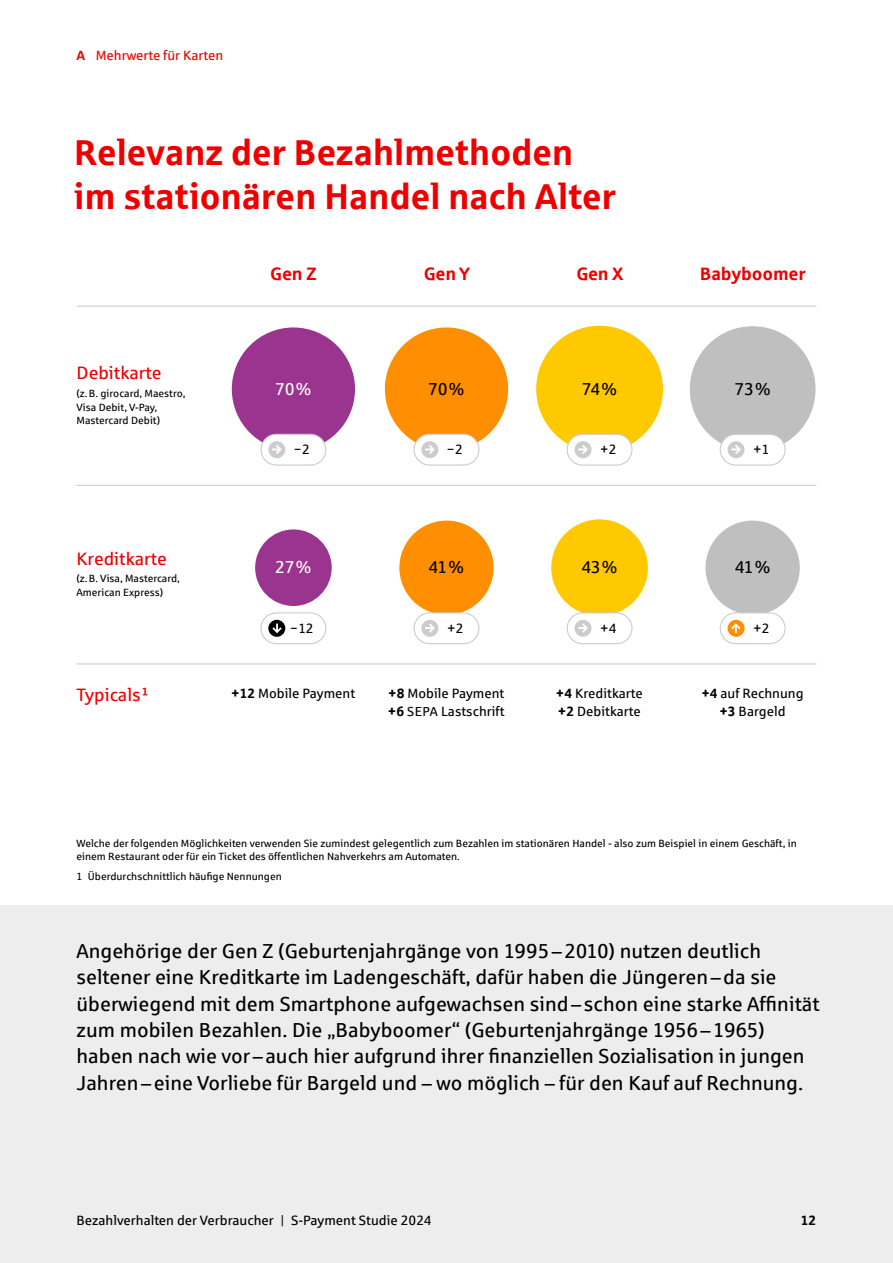
<style>
.page{position:relative;width:893px;height:1263px;background:#fff}
.page>*{position:absolute;margin:0;border:0;box-sizing:border-box;transform-origin:0 0}
.t1{font:700 36px/43.2px "Sparkasse Rg";letter-spacing:-.01em;color:#e00}
.t2{font:20.25px/26.4px "Sparkasse Rg";color:#000}
.t3{font:18px "Sparkasse Rg";color:#e00}
.t4{font:700 18px "Sparkasse Rg";letter-spacing:-.01em;color:#e00}
.t5{font:17.25px "Sparkasse Rg";letter-spacing:-.04em;color:#000}
.t6{font:17.25px "Sparkasse Rg";color:#fff}
.t7{font:14.1px "Sparkasse Rg";color:#000;scale:.81 1}
.t8{font:13.5px/18px "Sparkasse Rg";color:#000}
.t9{font:13.5px "Sparkasse Rg";color:#e00}
.t10{font:700 13.5px "Sparkasse Rg";color:#000}
.t11{font:10.5px/13.5px "Sparkasse Rg";color:#000}
.s1{font-weight:700}
.s2{font-size:16.35px}
.s3{font-size:13.5px}
.s4{font-size:14.1px}
.s5{font-size:13.05px}
</style>
<div class="page">
<div style="left:0;top:906px;width:893px;height:357px;background:#ededed"></div>
<hr style="left:77px;top:306px;width:739px;height:1px;background:#ccc">
<hr style="left:77px;top:485px;width:739px;height:1px;background:#ccc">
<hr style="left:77px;top:663px;width:739px;height:1px;background:#ccc">
<div style="left:232px;top:327px;width:123px;height:124px;background:#9b348e;border-radius:50%"></div>
<div style="left:385px;top:327px;width:123px;height:124px;background:#ff8f00;border-radius:50%"></div>
<div style="left:536px;top:326px;width:127px;height:126px;background:#ffc900;border-radius:50%"></div>
<div style="left:690px;top:326px;width:125px;height:126px;background:#bfbfbf;border-radius:50%"></div>
<div style="left:255px;top:529px;width:77px;height:77px;background:#9b348e;border-radius:50%"></div>
<div style="left:399px;top:521px;width:95px;height:94px;background:#ff8f00;border-radius:50%"></div>
<div style="left:551px;top:519px;width:97px;height:97px;background:#ffc900;border-radius:50%"></div>
<div style="left:705px;top:521px;width:95px;height:94px;background:#bfbfbf;border-radius:50%"></div>
<div style="left:260px;top:612px;width:66px;height:32px;border:1px solid #ccc;border-radius:15px"></div>
<div style="left:414px;top:613px;width:65px;height:31px;background:#fff;border-radius:15px"></div>
<div style="left:414px;top:612px;width:65px;height:32px;border:1px solid #ccc;border-radius:15px"></div>
<div style="left:567px;top:613px;width:65px;height:31px;background:#fff;border-radius:15px"></div>
<div style="left:567px;top:612px;width:65px;height:32px;border:1px solid #ccc;border-radius:15px"></div>
<div style="left:720px;top:613px;width:65px;height:31px;background:#fff;border-radius:15px"></div>
<div style="left:720px;top:612px;width:66px;height:32px;border:1px solid #ccc;border-radius:15px"></div>
<svg style="left:268px;top:620px;width:17px;height:17px"></svg>
<svg style="left:421px;top:620px;width:17px;height:17px"></svg>
<svg style="left:574px;top:620px;width:17px;height:17px"></svg>
<svg style="left:728px;top:620px;width:17px;height:17px"></svg>
<div style="left:261px;top:434px;width:65px;height:31px;background:#fff;border-radius:15px"></div>
<div style="left:260px;top:434px;width:66px;height:32px;border:1px solid #ccc;border-radius:15px"></div>
<div style="left:414px;top:434px;width:65px;height:31px;background:#fff;border-radius:15px"></div>
<div style="left:414px;top:434px;width:65px;height:32px;border:1px solid #ccc;border-radius:15px"></div>
<div style="left:567px;top:434px;width:65px;height:31px;background:#fff;border-radius:15px"></div>
<div style="left:567px;top:434px;width:65px;height:32px;border:1px solid #ccc;border-radius:15px"></div>
<div style="left:720px;top:434px;width:65px;height:31px;background:#fff;border-radius:15px"></div>
<div style="left:720px;top:434px;width:66px;height:32px;border:1px solid #ccc;border-radius:15px"></div>
<svg style="left:268px;top:441px;width:17px;height:17px"></svg>
<svg style="left:421px;top:441px;width:17px;height:17px"></svg>
<svg style="left:574px;top:441px;width:17px;height:17px"></svg>
<svg style="left:728px;top:441px;width:17px;height:17px"></svg>
<p class="t9" style="left:77px;top:47px;width:148px"><span class="s1">A</span> Mehrwerte für Karten</p>
<h1 class="t1" style="left:74px;top:130px;width:543px">Relevanz der Bezahlmethoden im stationären Handel nach Alter</h1>
<p class="t3" style="left:77px;top:362px;width:86px">Debitkarte</p>
<p class="t11" style="left:77px;top:386px;width:110px">(z.B. girocard, Maestro,<br>Visa Debit, V-Pay,<br>Mastercard Debit)</p>
<p class="t3" style="left:77px;top:547px;width:92px">Kreditkarte</p>
<p class="t11" style="left:77px;top:572px;width:105px">(z.B. Visa, Mastercard,<br>American Express)</p>
<p class="t3" style="left:77px;top:684px;width:74px">Typicals¹</p>
<p class="t4" style="left:270px;top:263px;width:48px">Gen Z</p>
<p class="t4" style="left:424px;top:263px;width:48px">Gen Y</p>
<p class="t4" style="left:576px;top:263px;width:49px">Gen X</p>
<p class="t4" style="left:700px;top:263px;width:107px">Babyboomer</p>
<p class="t6" style="left:275px;top:378px;width:38px">70<span class="s2">%</span></p>
<p class="t5" style="left:428px;top:378px;width:38px">70<span class="s2">%</span></p>
<p class="t5" style="left:582px;top:378px;width:37px">74<span class="s2">%</span></p>
<p class="t5" style="left:734px;top:378px;width:38px">73<span class="s2">%</span></p>
<p class="t7" style="left:295px;top:440px;width:20px">–<span class="s3">2</span></p>
<p class="t7" style="left:448px;top:440px;width:20px">–<span class="s3">2</span></p>
<p class="t8" style="left:600px;top:440px;width:18px">+2</p>
<p class="t8" style="left:753px;top:440px;width:18px">+1</p>
<p class="t6" style="left:275px;top:557px;width:38px">27<span class="s2">%</span></p>
<p class="t5" style="left:428px;top:557px;width:37px">41<span class="s2">%</span></p>
<p class="t5" style="left:581px;top:557px;width:38px">43<span class="s2">%</span></p>
<p class="t5" style="left:735px;top:557px;width:37px">41<span class="s2">%</span></p>
<p class="t8" style="left:291px;top:619px;width:24px"><span class="s4">–</span>12</p>
<p class="t8" style="left:447px;top:619px;width:18px">+2</p>
<p class="t8" style="left:600px;top:619px;width:18px">+4</p>
<p class="t8" style="left:753px;top:619px;width:18px">+2</p>
<p class="t8" style="left:232px;top:684px;width:125px"><span class="s1">+12</span> Mobile Payment</p>
<p class="t8" style="left:388px;top:684px;width:118px"><span class="s1">+8</span> Mobile Payment <span class="s1">+6</span> <span class="s5">SEPA</span> Lastschrift</p>
<p class="t8" style="left:556px;top:684px;width:88px"><span class="s1">+4</span> Kreditkarte <span class="s1">+2</span> Debitkarte</p>
<p class="t8" style="left:702px;top:684px;width:103px;text-align:center"><span class="s1">+4</span> auf Rechnung <span class="s1">+3</span> Bargeld</p>
<p class="t11" style="left:77px;top:836px;width:722px">Welche der folgenden Möglichkeiten verwenden Sie zumindest gelegentlich zum Bezahlen im stationären Handel - also zum Beispiel in einem Geschäft, in einem Restaurant oder für ein Ticket des öffentlichen Nahverkehrs am Automaten.</p>
<p class="t11" style="left:77px;top:869px;width:207px">1 Überdurchschnittlich häufige Nennungen</p>
<p class="t2" style="left:77px;top:937px;width:745px">Angehörige der Gen Z (Geburtenjahrgänge von 1995–2010) nutzen deutlich seltener eine Kreditkarte im Ladengeschäft, dafür haben die Jüngeren–da sie überwiegend mit dem Smartphone aufgewachsen sind–schon eine starke Affinität zum mobilen Bezahlen. Die „Babyboomer“ (Geburtenjahrgänge 1956–1965) haben nach wie vor–auch hier aufgrund ihrer finanziellen Sozialisation in jungen Jahren–eine Vorliebe für Bargeld und – wo möglich – für den Kauf auf Rechnung.</p>
<p class="t8" style="left:77px;top:1211px;width:357px">Bezahlverhalten der Verbraucher | S-Payment Studie 2024</p>
<p class="t10" style="left:801px;top:1211px;width:17px">12</p>
</div>
